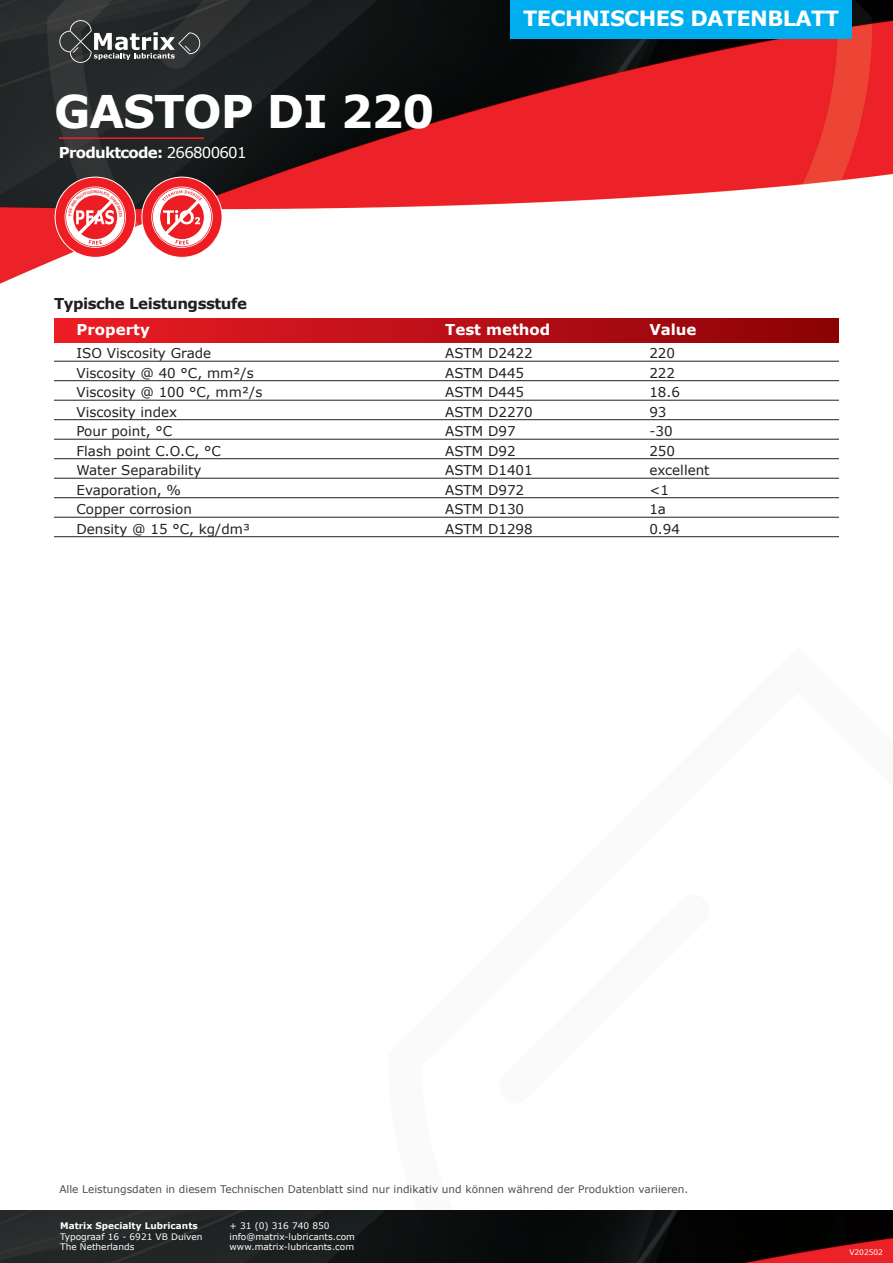
<style>
.page{position:relative;width:893px;height:1263px;background:#fff}
.page>*{position:absolute;margin:0;border:0;box-sizing:border-box;transform-origin:0 0}
.t1{font:700 45px "Verdana";letter-spacing:-.025em;color:#fff}
.t2{font:700 21px "Verdana";letter-spacing:-.03em;color:#fff}
.t3{font:700 15px "Verdana";color:#fff}
.t4{font:700 15px "Verdana";letter-spacing:-.03em;color:#231f20}
.t5{font:700 15px "Verdana";letter-spacing:-.05em;color:#fff}
.t6{font:13.5px "Verdana";color:#231f20}
.t7{font:10.5px "Verdana";color:#231f20}
.t8{font:9px/10.5px "Verdana";color:#fff}
.t9{font:700 9px "Verdana";color:#fff}
.t10{font:7.5px "Verdana";color:#fff}
.s1{font-weight:400}
</style>
<div class="page">
<img style="left:0;top:0;width:893px;height:538px">
<div style="left:510px;top:0;width:342px;height:38px;background:#00aeef"></div>
<svg style="left:59px;top:20px;width:141px;height:43px;background:#4f5152"></svg>
<img style="left:0;top:1211px;width:893px;height:52px">
<div style="left:54px;top:319px;width:785px;height:23px;background:linear-gradient(to right,#ec1d26,#8a0207)"></div>
<hr style="left:54px;top:361px;width:785px;height:1px;background:#231f20">
<hr style="left:54px;top:380px;width:785px;height:1px;background:#231f20">
<hr style="left:54px;top:400px;width:785px;height:1px;background:#231f20">
<hr style="left:54px;top:419px;width:785px;height:1px;background:#231f20">
<hr style="left:54px;top:439px;width:785px;height:1px;background:#231f20">
<hr style="left:54px;top:458px;width:785px;height:1px;background:#231f20">
<hr style="left:54px;top:478px;width:785px;height:1px;background:#231f20">
<hr style="left:54px;top:497px;width:785px;height:1px;background:#231f20">
<hr style="left:54px;top:517px;width:785px;height:1px;background:#231f20">
<hr style="left:54px;top:536px;width:785px;height:1px;background:#231f20">
<hr style="left:59px;top:137px;width:145px;height:2px;background:#ee1d23">
<svg style="left:55px;top:177px;width:168px;height:81px"></svg>
<h1 class="t1" style="left:54px;top:83px;width:382px">GASTOP DI 220</h1>
<p class="t5" style="left:59px;top:143px;width:189px">Produktcode: <span class="s1">266800601</span></p>
<h2 class="t2" style="left:523px;top:5px;width:318px">TECHNISCHES DATENBLATT</h2>
<p class="t4" style="left:54px;top:294px;width:195px">Typische Leistungsstufe</p>
<p class="t3" style="left:76px;top:319px;width:75px">Property</p>
<p class="t3" style="left:445px;top:319px;width:107px">Test method</p>
<p class="t3" style="left:649px;top:319px;width:49px">Value</p>
<p class="t6" style="left:76px;top:345px;width:136px">ISO Viscosity Grade</p>
<p class="t6" style="left:445px;top:345px;width:89px">ASTM D2422</p>
<p class="t6" style="left:649px;top:345px;width:27px">220</p>
<p class="t6" style="left:76px;top:364px;width:179px">Viscosity @ 40 °C, mm²/s</p>
<p class="t6" style="left:445px;top:364px;width:81px">ASTM D445</p>
<p class="t6" style="left:649px;top:364px;width:27px">222</p>
<p class="t6" style="left:76px;top:384px;width:187px">Viscosity @ 100 °C, mm²/s</p>
<p class="t6" style="left:445px;top:384px;width:81px">ASTM D445</p>
<p class="t6" style="left:649px;top:384px;width:32px">18.6</p>
<p class="t6" style="left:76px;top:403px;width:102px">Viscosity index</p>
<p class="t6" style="left:445px;top:403px;width:89px">ASTM D2270</p>
<p class="t6" style="left:649px;top:403px;width:19px">93</p>
<p class="t6" style="left:76px;top:423px;width:97px">Pour point, °C</p>
<p class="t6" style="left:445px;top:423px;width:72px">ASTM D97</p>
<p class="t6" style="left:649px;top:423px;width:25px">-30</p>
<p class="t6" style="left:76px;top:442px;width:146px">Flash point C.O.C, °C</p>
<p class="t6" style="left:445px;top:442px;width:72px">ASTM D92</p>
<p class="t6" style="left:649px;top:442px;width:27px">250</p>
<p class="t6" style="left:76px;top:462px;width:126px">Water Separability</p>
<p class="t6" style="left:445px;top:462px;width:89px">ASTM D1401</p>
<p class="t6" style="left:649px;top:462px;width:62px">excellent</p>
<p class="t6" style="left:76px;top:481px;width:106px">Evaporation, %</p>
<p class="t6" style="left:445px;top:481px;width:81px">ASTM D972</p>
<p class="t6" style="left:649px;top:481px;width:21px">&lt;1</p>
<p class="t6" style="left:76px;top:501px;width:117px">Copper corrosion</p>
<p class="t6" style="left:445px;top:501px;width:81px">ASTM D130</p>
<p class="t6" style="left:649px;top:501px;width:18px">1a</p>
<p class="t6" style="left:76px;top:520px;width:175px">Density @ 15 °C, kg/dm³</p>
<p class="t6" style="left:445px;top:520px;width:89px">ASTM D1298</p>
<p class="t6" style="left:649px;top:520px;width:32px">0.94</p>
<p class="t7" style="left:59px;top:1183px;width:630px">Alle Leistungsdaten in diesem Technischen Datenblatt sind nur indikativ und können während der Produktion variieren.</p>
<p class="t9" style="left:60px;top:1220px;width:139px">Matrix Specialty Lubricants</p>
<p class="t8" style="left:60px;top:1231px;width:144px">Typograaf 16 - 6921 VB Duiven<br>The Netherlands</p>
<p class="t8" style="left:230px;top:1221px;width:127px">+ 31 (0) 316 740 850 info@matrix-lubricants.com www.matrix-lubricants.com</p>
<p class="t10" style="left:849px;top:1247px;width:35px">V202502</p>
</div>
